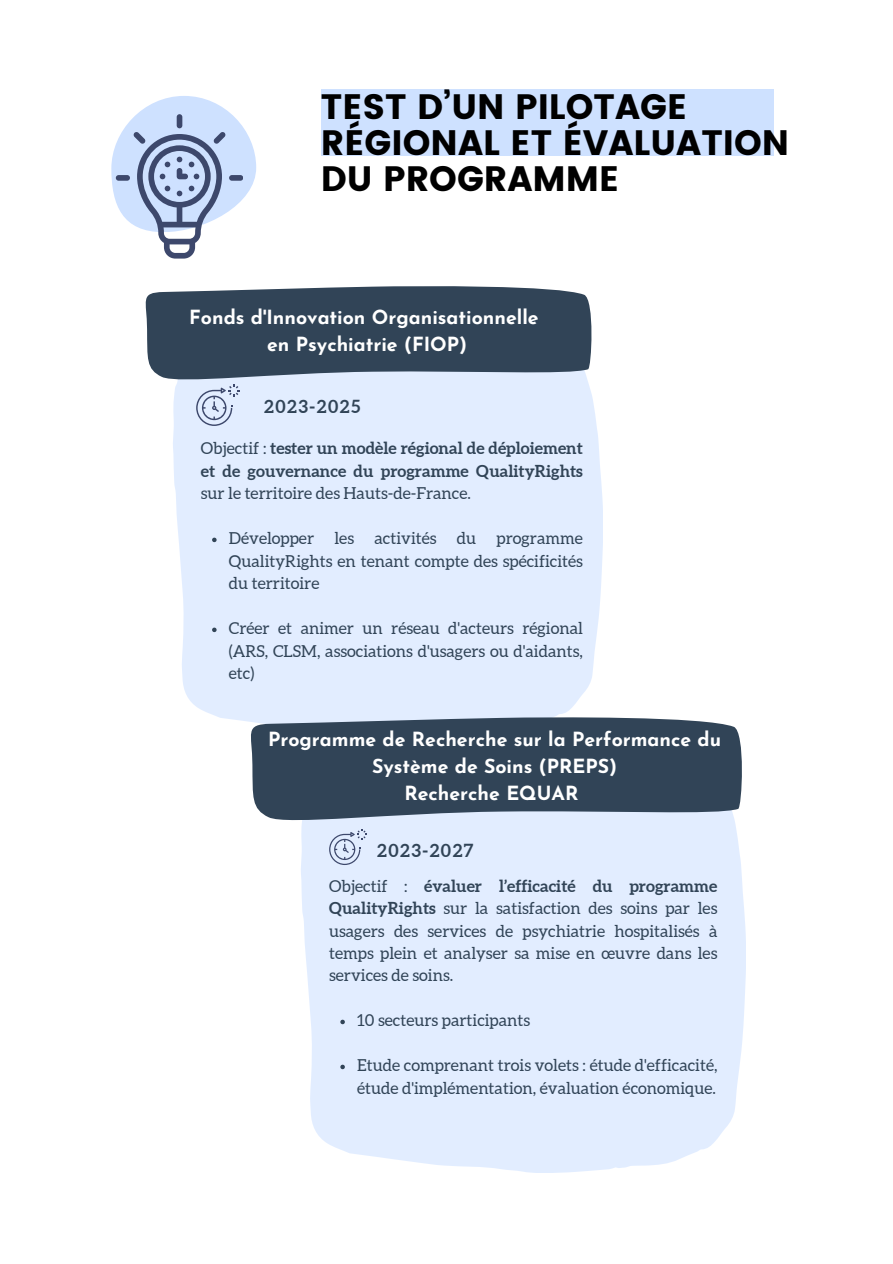
<style>
.page{position:relative;width:893px;height:1264px;background:#fff}
.page>*{position:absolute;margin:0;border:0;box-sizing:border-box;transform-origin:0 0}
.t1{font:35.25px/36px "Poppins";color:#000}
.t2{font:700 21px "Josefin Sans";color:#fff}
.t3{font:700 19.5px/27px "Josefin Sans";color:#fff;text-align:center}
.t4{font:700 18px "Aleo";letter-spacing:.085em;color:#314457}
.t5{font:16.5px/22.5px "Aleo";color:#314457;text-align:justify}
.t6{font:700 16.5px/22.5px "Aleo";color:#314457;text-align:justify}
.s1{font-weight:400}
.s2{font-weight:700}
</style>
<div class="page">
<div style="left:321px;top:89px;width:452px;height:66px;background:#cee1ff"></div>
<div style="left:173px;top:409px;width:430px;height:312px;background:#e2edff"></div>
<svg style="left:212px;top:537px;width:4px;height:5px"></svg>
<svg style="left:212px;top:627px;width:4px;height:5px"></svg>
<svg style="left:145px;top:286px;width:449px;height:140px;background:#788799"></svg>
<div style="left:301px;top:825px;width:444px;height:348px;background:#e2edff"></div>
<svg style="left:329px;top:829px;width:37px;height:36px"></svg>
<svg style="left:340px;top:1019px;width:5px;height:5px"></svg>
<svg style="left:340px;top:1064px;width:5px;height:5px"></svg>
<svg style="left:244px;top:716px;width:498px;height:109px;background:#4e5f71"></svg>
<svg style="left:111px;top:96px;width:145px;height:162px"></svg>
<p class="t1" style="left:321px;top:89px;width:470px">TEST D’UN PILOTAGE<br>RÉGIONAL ET ÉVALUATION<br>DU PROGRAMME</p>
<p class="t3" style="left:189px;top:305px;width:351px">Fonds d'Innovation Organisationnelle</p>
<p class="t3" style="left:267px;top:332px;width:201px">en Psychiatrie (FIOP)</p>
<p class="t2" style="left:236px;top:315px;width:217px">en Psychiatrie (FIOP)</p>
<p class="t4" style="left:264px;top:396px;width:98px">2023-2025</p>
<p class="t6" style="left:201px;top:437px;width:383px"><span class="s1">Objectif :</span> tester un modèle régional de déploiement et de gouvernance du programme QualityRights <span class="s1">sur le territoire des Hauts-de-France.</span></p>
<p class="t5" style="left:229px;top:527px;width:355px">Développer les activités du programme QualityRights en tenant compte des spécificités du territoire</p>
<p class="t5" style="left:229px;top:617px;width:355px">Créer et animer un réseau d'acteurs régional (ARS, CLSM, associations d'usagers ou d'aidants, etc)</p>
<p class="t3" style="left:268px;top:728px;width:454px">Programme de Recherche sur la Performance du<br>Système de Soins (PREPS)</p>
<p class="t3" style="left:404px;top:782px;width:175px">Recherche EQUAR</p>
<p class="t4" style="left:377px;top:840px;width:98px">2023-2027</p>
<p class="t5" style="left:329px;top:874px;width:390px">Objectif : <span class="s2">évaluer l’efficacité du programme QualityRights</span> sur la satisfaction des soins par les usagers des services de psychiatrie hospitalisés à temps plein et analyser sa mise en œuvre dans les services de soins.</p>
<p class="t5" style="left:357px;top:1009px;width:174px">10 secteurs participants</p>
<p class="t5" style="left:357px;top:1054px;width:362px">Etude comprenant trois volets : étude d'efficacité, étude d'implémentation, évaluation économique.</p>
</div>
